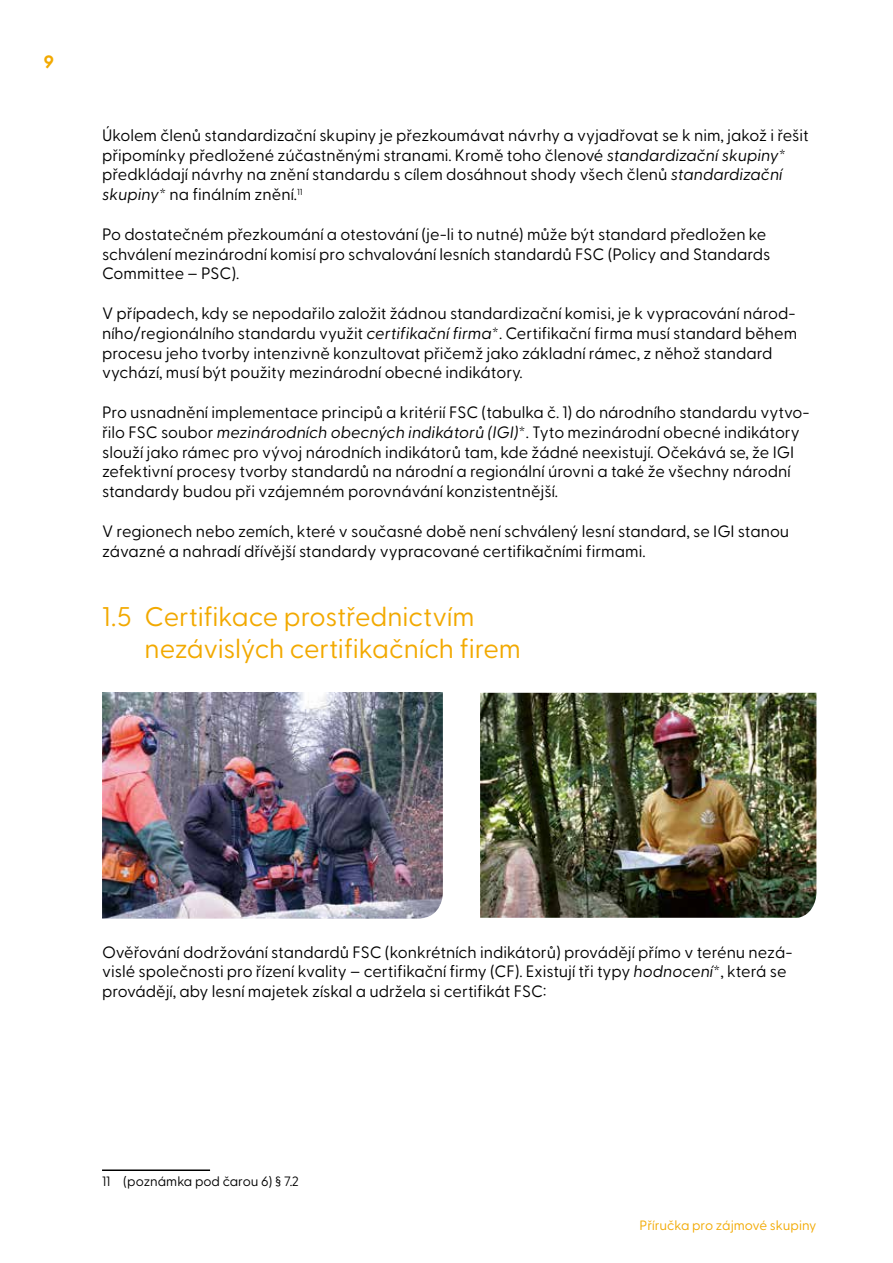
<style>
.page{position:relative;width:893px;height:1263px;background:#fff}
.page>*{position:absolute;margin:0;border:0;box-sizing:border-box;transform-origin:0 0}
.t1{font:27px/32.4px "Greycliff CF";letter-spacing:-.01em;color:#f2a900}
.t2{font:700 18px "Greycliff CF";color:#f2a900}
.t3{font:16.5px/19.8px "Greycliff CF";color:#000}
.t4{font:13.5px "Greycliff CF";color:#f2a900}
.t5{font:13.5px "Greycliff CF";color:#000}
.s1{font-style:italic}
</style>
<div class="page">
<img style="left:102px;top:692px;width:341px;height:227px">
<img style="left:480px;top:693px;width:336px;height:225px">
<hr style="left:102px;top:1169px;width:108px;height:2px;background:#000">
<p class="t2" style="left:44px;top:48px;width:12px">9</p>
<p class="t3" style="left:102px;top:124px;width:708px">Úkolem členů standardizační skupiny je přezkoumávat návrhy a vyjadřovat se k nim, jakož i řešit připomínky předložené zúčastněnými stranami. Kromě toho členové <span class="s1">standardizační skupiny</span>* předkládají návrhy na znění standardu s cílem dosáhnout shody všech členů <span class="s1">standardizační skupiny</span>* na finálním znění.<sup>11</sup></p>
<p class="t3" style="left:102px;top:223px;width:670px">Po dostatečném přezkoumání a otestování (je-li to nutné) může být standard předložen ke schválení mezinárodní komisí pro schvalování lesních standardů FSC (Policy and Standards<br>Committee – PSC).</p>
<p class="t3" style="left:102px;top:302px;width:697px">V případech, kdy se nepodařilo založit žádnou standardizační komisi, je k vypracování národ&shy;ního/regionálního standardu využit <span class="s1">certifikační firma</span>*. Certifikační firma musí standard během procesu jeho tvorby intenzivně konzultovat přičemž jako základní rámec, z něhož standard vychází, musí být použity mezinárodní obecné indikátory.</p>
<p class="t3" style="left:102px;top:401px;width:709px">Pro usnadnění implementace principů a kritérií FSC (tabulka č. 1) do národního standardu vytvo&shy;řilo FSC soubor <span class="s1">mezinárodních obecných indikátorů (IGI)</span>*. Tyto mezinárodní obecné indikátory slouží jako rámec pro vývoj národních indikátorů tam, kde žádné neexistují. Očekává se, že IGI zefektivní procesy tvorby standardů na národní a regionální úrovni a také že všechny národní standardy budou při vzájemném porovnávání konzistentnější.</p>
<p class="t3" style="left:102px;top:520px;width:689px">V regionech nebo zemích, které v současné době není schválený lesní standard, se IGI stanou závazné a nahradí dřívější standardy vypracované certifikačními firmami.</p>
<h1 class="t1" style="left:145px;top:598px;width:378px;text-indent:-43px">1.5 Certifikace prostřednictvím nezávislých certifikačních firem</h1>
<p class="t3" style="left:102px;top:941px;width:692px">Ověřování dodržování standardů FSC (konkrétních indikátorů) provádějí přímo v terénu nezá&shy;vislé společnosti pro řízení kvality – certifikační firmy (CF). Existují tři typy <span class="s1">hodnocení</span>*, která se provádějí, aby lesní majetek získal a udržela si certifikát FSC:</p>
<p class="t5" style="left:102px;top:1171px;width:198px">11 (poznámka pod čarou 6) § 7.2</p>
<p class="t4" style="left:640px;top:1215px;width:178px">Příručka pro zájmové skupiny</p>
</div>
